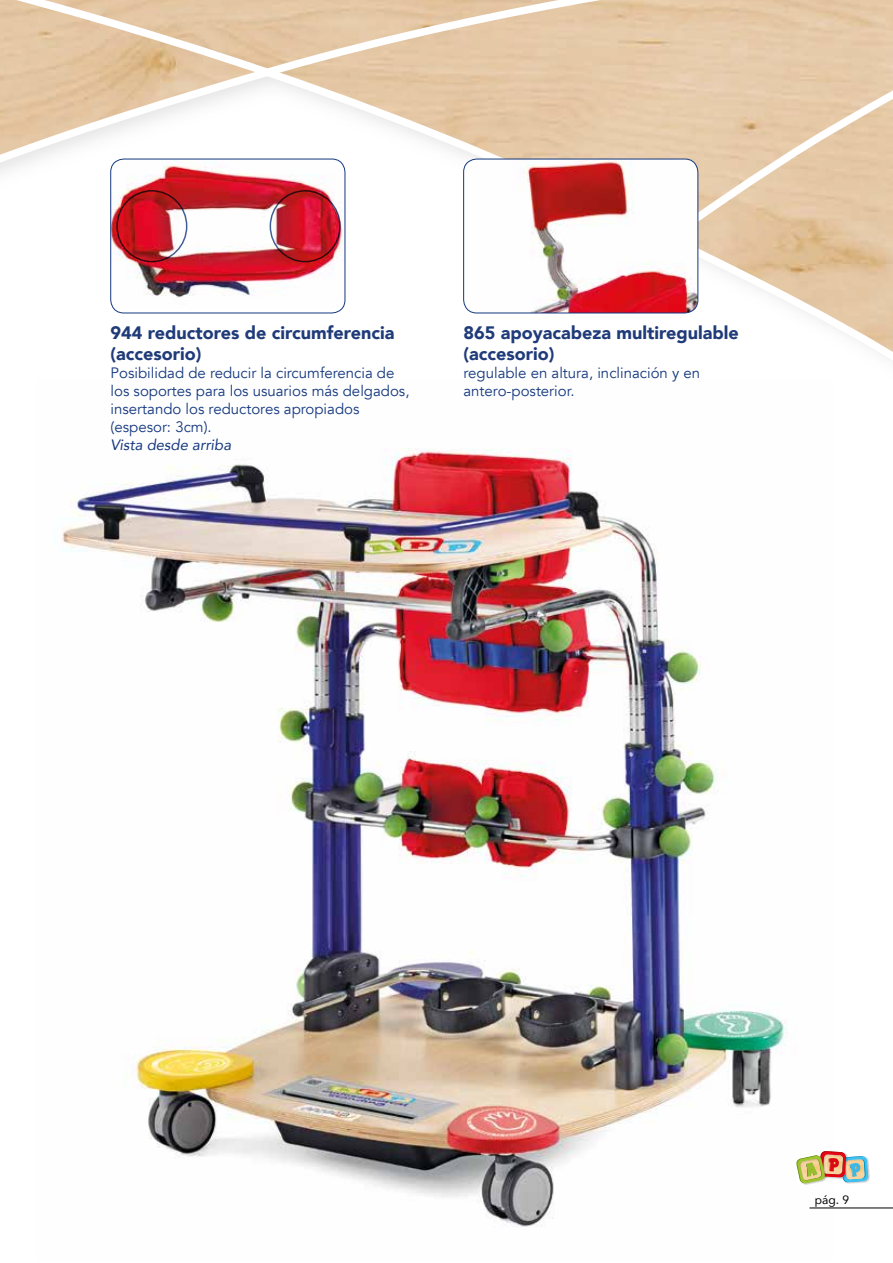
<style>
.page{position:relative;width:893px;height:1263px;background:#fff}
.page>*{position:absolute;margin:0;border:0;box-sizing:border-box;transform-origin:0 0}
.t1{font:900 18px/21.6px "Avenir";color:#203b79}
.t2{font:15px/18px "Avenir";color:#14387f}
.t3{font:italic 15px "Avenir";color:#14387f}
.t4{font:12px "Avenir";color:#000}
</style>
<div class="page">
<svg style="left:0;top:0;width:893px;height:355px"></svg>
<svg style="left:664px;top:77px;width:229px;height:165px"></svg>
<img style="left:62px;top:448px;width:771px;height:779px">
<img style="left:868px;top:1159px;width:2px;height:22px">
<img style="left:797px;top:1184px;width:30px;height:1px">
<img style="left:796px;top:1151px;width:72px;height:33px">
<img style="left:111px;top:159px;width:234px;height:150px">
<div style="left:111px;top:159px;width:234px;height:154px;border:1px solid #14387f;border-radius:13px"></div>
<img style="left:464px;top:159px;width:234px;height:154px">
<div style="left:463px;top:159px;width:235px;height:154px;border:1px solid #14387f;border-radius:13px"></div>
<div style="left:116px;top:190px;width:71px;height:72px;border:2px solid #14387f;border-radius:50%"></div>
<div style="left:270px;top:190px;width:71px;height:72px;border:2px solid #14387f;border-radius:50%"></div>
<hr style="left:809px;top:1208px;width:84px;height:1px;background:#000">
<p class="t1" style="left:111px;top:321px;width:285px">944 reductores de circumferencia (accesorio)</p>
<p class="t2" style="left:111px;top:364px;width:300px">Posibilidad de reducir la circumferencia de los soportes para los usuarios más delgados, insertando los reductores apropiados (espesor: 3cm).</p>
<p class="t3" style="left:111px;top:436px;width:122px">Vista desde arriba</p>
<p class="t1" style="left:463px;top:321px;width:277px">865 apoyacabeza multiregulable (accesorio)</p>
<p class="t2" style="left:463px;top:364px;width:238px">regulable en altura, inclinación y en antero-posterior.</p>
<p class="t4" style="left:815px;top:1190px;width:36px">pág. 9</p>
</div>
